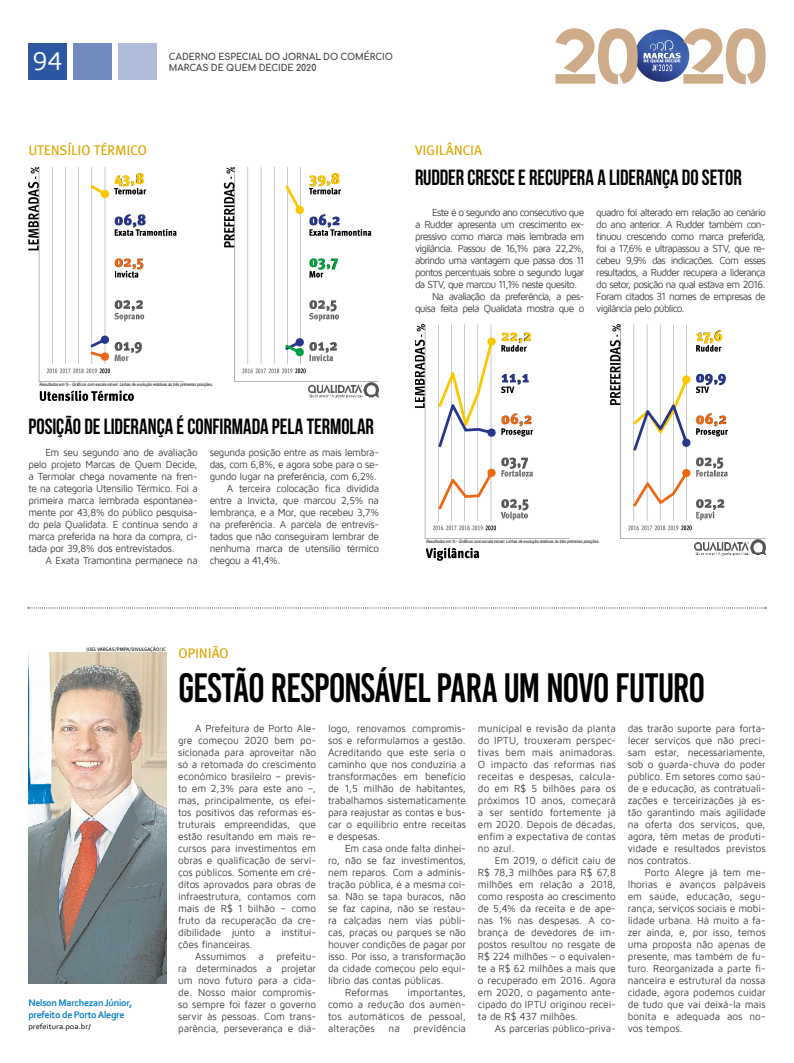
<style>
.page{position:relative;width:794px;height:1063px;background:#fff}
.page>*{position:absolute;margin:0;border:0;box-sizing:border-box;transform-origin:0 0}
.Abre{font:41px "Bebas Kai";letter-spacing:-.03em;color:#000;scale:.95 1}
.t1{font:26.3px "Maven Pro";color:#fff}
.Matéria_3_2{font:22px "Bebas Neue";color:#000;scale:.95 1}
.CARTOLA{font:14px "Meta Book LF Caps";letter-spacing:-.02em;color:#dea600}
.TEXTO{font:10.5px/12px "Maven Pro";letter-spacing:-.01em;color:#3c3c3b;text-align:justify;scale:.95 1}
.TEXTO-2{font:10.5px/12px "Maven Pro";letter-spacing:-.065em;color:#3c3c3b;text-align:right;scale:.95 1}
.TEXTO-3{font:10.5px "Maven Pro";letter-spacing:-.03em;color:#3c3c3b;scale:.95 1}
.TEXTO-4{font:10.5px "Maven Pro";letter-spacing:.01em;color:#3c3c3b;scale:.95 1}
.Assinatura{font:700 10px "Corbel";letter-spacing:-.03em;color:#0a81c4}
.t2{font:700 9.2px/11.6px "Comfortaa";color:#3c3c3b;scale:.95 1}
.E-mail{font:7.7px "Corbel";color:#000;scale:1.11 1}
.Crédito{font:5px "Meta Book Caps";color:#000}
.t3{font:italic 4.6px "Arial Narrow";color:#000}
</style>
<div class="page">
<div style="left:73px;top:43px;width:39px;height:37px;background:#718bbf"></div>
<div style="left:118px;top:43px;width:39px;height:37px;background:#afbddb"></div>
<div style="left:28px;top:43px;width:39px;height:37px;background:#2c57a3"></div>
<svg style="left:555px;top:28px;width:210px;height:56px"></svg>
<svg style="left:39px;top:397px;width:95px;height:4px"></svg>
<img style="left:28px;top:167px;width:344px;height:214px">
<img style="left:308px;top:382px;width:71px;height:16px">
<svg style="left:90px;top:335px;width:20px;height:26px"></svg>
<svg style="left:90px;top:173px;width:56px;height:26px"></svg>
<svg style="left:115px;top:214px;width:52px;height:22px"></svg>
<svg style="left:115px;top:258px;width:23px;height:20px"></svg>
<svg style="left:136px;top:300px;width:7px;height:9px"></svg>
<img style="left:114px;top:313px;width:28px;height:6px">
<svg style="left:135px;top:342px;width:7px;height:11px"></svg>
<img style="left:114px;top:355px;width:15px;height:6px">
<svg style="left:71px;top:390px;width:50px;height:3px"></svg>
<svg style="left:285px;top:338px;width:19px;height:19px"></svg>
<svg style="left:285px;top:173px;width:77px;height:63px"></svg>
<svg style="left:309px;top:258px;width:16px;height:20px"></svg>
<svg style="left:318px;top:300px;width:7px;height:9px"></svg>
<img style="left:309px;top:313px;width:28px;height:6px">
<svg style="left:330px;top:342px;width:7px;height:9px"></svg>
<img style="left:309px;top:354px;width:24px;height:7px">
<img style="left:415px;top:324px;width:313px;height:214px">
<img style="left:695px;top:540px;width:70px;height:15px">
<svg style="left:438px;top:468px;width:58px;height:42px"></svg>
<svg style="left:438px;top:332px;width:93px;height:115px"></svg>
<svg style="left:509px;top:457px;width:7px;height:12px"></svg>
<img style="left:501px;top:470px;width:32px;height:7px">
<svg style="left:510px;top:499px;width:7px;height:9px"></svg>
<img style="left:501px;top:512px;width:25px;height:6px">
<svg style="left:444px;top:548px;width:29px;height:3px"></svg>
<svg style="left:633px;top:468px;width:58px;height:39px"></svg>
<svg style="left:696px;top:330px;width:26px;height:22px"></svg>
<svg style="left:633px;top:374px;width:93px;height:77px"></svg>
<svg style="left:704px;top:457px;width:7px;height:9px"></svg>
<img style="left:696px;top:470px;width:32px;height:7px">
<svg style="left:717px;top:499px;width:7px;height:9px"></svg>
<img style="left:696px;top:512px;width:18px;height:8px">
<img style="left:28px;top:652px;width:138px;height:331px">
<svg style="left:28px;top:607px;width:738px;height:1px"></svg>
<p class="t1" style="left:33px;top:47px;width:32px">94</p>
<p class="t2" style="left:169px;top:50px;width:237px">CADERNO ESPECIAL DO JORNAL DO COMÉRCIO<br>MARCAS DE QUEM DECIDE 2020</p>
<p class="CARTOLA" style="left:28px;top:142px;width:120px">UTENSÍLIO TÉRMICO</p>
<p class="t3" style="left:39px;top:381px;width:175px">Resultados em % - Gráficos com escala móvel. Linhas de evolução relativas às três primeiras posições.</p>
<p class="Matéria_3_2" style="left:28px;top:415px;width:365px">POSIÇÃO DE LIDERANÇA É CONFIRMADA PELA TERMOLAR</p>
<p class="TEXTO" style="left:28px;top:447px;width:180px;text-indent:17px">Em seu segundo ano de avaliação pelo projeto Marcas de Quem Decide, a Termolar chega novamente na fren&shy;te na categoria Utensílio Térmico. Foi a primeira marca lembrada espontanea&shy;mente por 43,8% do público pesquisa&shy;do pela Qualidata. E continua sendo a marca preferida na hora da compra, ci&shy;tada por 39,8% dos entrevistados.</p>
<p class="TEXTO-3" style="left:45px;top:555px;width:162px">A Exata Tramontina permanece na</p>
<p class="TEXTO" style="left:210px;top:447px;width:180px">segunda posição entre as mais lembra&shy;das, com 6,8%, e agora sobe para o se&shy;gundo lugar na preferência, com 6,2%.</p>
<p class="TEXTO" style="left:210px;top:483px;width:180px;text-indent:17px">A terceira colocação fica dividida entre a Invicta, que marcou 2,5% na lembrança, e a Mor, que recebeu 3,7% na preferência. A parcela de entrevis&shy;tados que não conseguiram lembrar de nenhuma marca de utensílio térmico chegou a 41,4%.</p>
<p class="CARTOLA" style="left:415px;top:142px;width:69px">VIGILÂNCIA</p>
<p class="Matéria_3_2" style="left:415px;top:165px;width:345px">RUDDER CRESCE E RECUPERA A LIDERANÇA DO SETOR</p>
<p class="TEXTO" style="left:415px;top:207px;width:180px;text-indent:17px">Este é o segundo ano consecutivo que a Rudder apresenta um crescimento ex&shy;pressivo como marca mais lembrada em vigilância. Passou de 16,1% para 22,2%, abrindo uma vantagem que passa dos 11 pontos percentuais sobre o segundo lugar da STV, que marcou 11,1% neste quesito.</p>
<p class="TEXTO-2" style="left:415px;top:291px;width:180px">Na avaliação da preferência, a pes&shy;quisa feita pela Qualidata mostra que o</p>
<p class="TEXTO" style="left:596px;top:207px;width:180px">quadro foi alterado em relação ao cenário do ano anterior. A Rudder também con&shy;tinuou crescendo como marca preferida, foi a 17,6% e ultrapassou a STV, que re&shy;cebeu 9,9% das indicações. Com esses resultados, a Rudder recupera a liderança do setor, posição na qual estava em 2016.<br>Foram citados 31 nomes de empresas de vigilância pelo público.</p>
<p class="t3" style="left:426px;top:538px;width:175px">Resultados em % - Gráficos com escala móvel. Linhas de evolução relativas às três primeiras posições.</p>
<p class="Crédito" style="left:87px;top:646px;width:81px">JOEL VARGAS/PMPA/DIVULGAÇÃO/JC</p>
<p class="Assinatura" style="left:28px;top:996px;width:105px">Nelson Marchezan Júnior,</p>
<p class="Assinatura" style="left:28px;top:1008px;width:98px">prefeito de Porto Alegre</p>
<p class="E-mail" style="left:28px;top:1022px;width:58px">prefeitura.poa.br/</p>
<p class="CARTOLA" style="left:178px;top:645px;width:52px">OPINIÃO</p>
<p class="Abre" style="left:178px;top:666px;width:556px">GESTÃO RESPONSÁVEL PARA UM NOVO FUTURO</p>
<p class="TEXTO" style="left:178px;top:723px;width:147px;text-indent:17px">A Prefeitura de Porto Ale&shy;gre começou 2020 bem po&shy;sicionada para aproveitar não só a retomada do crescimento econômico brasileiro – previs&shy;to em 2,3% para este ano –, mas, principalmente, os efei&shy;tos positivos das reformas es&shy;truturais empreendidas, que estão resultando em mais re&shy;cursos para investimentos em obras e qualificação de servi&shy;ços públicos. Somente em cré&shy;ditos aprovados para obras de infraestrutura, contamos com mais de R$ 1 bilhão – como fruto da recuperação da cre&shy;dibilidade junto a institui&shy;ções financeiras.</p>
<p class="TEXTO" style="left:178px;top:951px;width:147px;text-indent:17px">Assumimos a prefeitu&shy;ra determinados a projetar um novo futuro para a cida&shy;de. Nosso maior compromis&shy;so sempre foi fazer o governo servir às pessoas. Com trans&shy;parência, perseverança e diá-</p>
<p class="TEXTO" style="left:328px;top:723px;width:147px">logo, renovamos compromis&shy;sos e reformulamos a gestão.<br>Acreditando que este seria o caminho que nos conduziria a transformações em benefício de 1,5 milhão de habitantes, trabalhamos sistematicamente para reajustar as contas e bus&shy;car o equilíbrio entre receitas e despesas.</p>
<p class="TEXTO" style="left:328px;top:843px;width:147px;text-indent:17px">Em casa onde falta dinhei&shy;ro, não se faz investimentos, nem reparos. Com a adminis&shy;tração pública, é a mesma coi&shy;sa. Não se tapa buracos, não se faz capina, não se restau&shy;ra calçadas nem vias públi&shy;cas, praças ou parques se não houver condições de pagar por isso. Por isso, a transformação da cidade começou pelo equi&shy;líbrio das contas públicas.</p>
<p class="TEXTO-4" style="left:345px;top:987px;width:47px">Reformas</p>
<p class="TEXTO" style="left:328px;top:987px;width:147px;text-indent:79px">importantes, como a redução dos aumen&shy;tos automáticos de pessoal, alterações</p>
<p class="TEXTO" style="left:388px;top:1023px;width:13px">na</p>
<p class="TEXTO" style="left:413px;top:1023px;width:57px">previdência</p>
<p class="TEXTO" style="left:478px;top:723px;width:147px">municipal e revisão da planta do IPTU, trouxeram perspec&shy;tivas bem mais animadoras.<br>O impacto das reformas nas receitas e despesas, calcula&shy;do em R$ 5 bilhões para os próximos 10 anos, começará a ser sentido fortemente já em 2020. Depois de décadas, enfim a expectativa de contas no azul.</p>
<p class="TEXTO" style="left:478px;top:855px;width:147px;text-indent:17px">Em 2019, o déficit caiu de R$ 78,3 milhões para R$ 67,8 milhões em relação a 2018, como resposta ao crescimento de 5,4% da receita e de ape&shy;nas 1% nas despesas. A co&shy;brança de devedores de im&shy;postos resultou no resgate de R$ 224 milhões – o equivalen&shy;te a R$ 62 milhões a mais que o recuperado em 2016. Agora em 2020, o pagamento ante&shy;cipado do IPTU originou recei&shy;ta de R$ 437 milhões.</p>
<p class="TEXTO" style="left:495px;top:1023px;width:129px">As parcerias público-priva-</p>
<p class="TEXTO" style="left:628px;top:723px;width:147px">das trarão suporte para forta&shy;lecer serviços que não preci&shy;sam estar, necessariamente, sob o guarda-chuva do poder público. Em setores como saú&shy;de e educação, as contratuali&shy;zações e terceirizações já es&shy;tão garantindo mais agilidade na oferta dos serviços, que, agora, têm metas de produti&shy;vidade e resultados previstos nos contratos.</p>
<p class="TEXTO" style="left:628px;top:867px;width:147px;text-indent:17px">Porto Alegre já tem me&shy;lhorias e avanços palpáveis em saúde, educação, segu&shy;rança, serviços sociais e mobi&shy;lidade urbana. Há muito a fa&shy;zer ainda, e, por isso, temos uma proposta não apenas de presente, mas também de fu&shy;turo. Reorganizada a parte fi&shy;nanceira e estrutural da nossa cidade, agora podemos cuidar de tudo que vai deixá-la mais bonita e adequada aos no&shy;vos tempos.</p>
</div>
